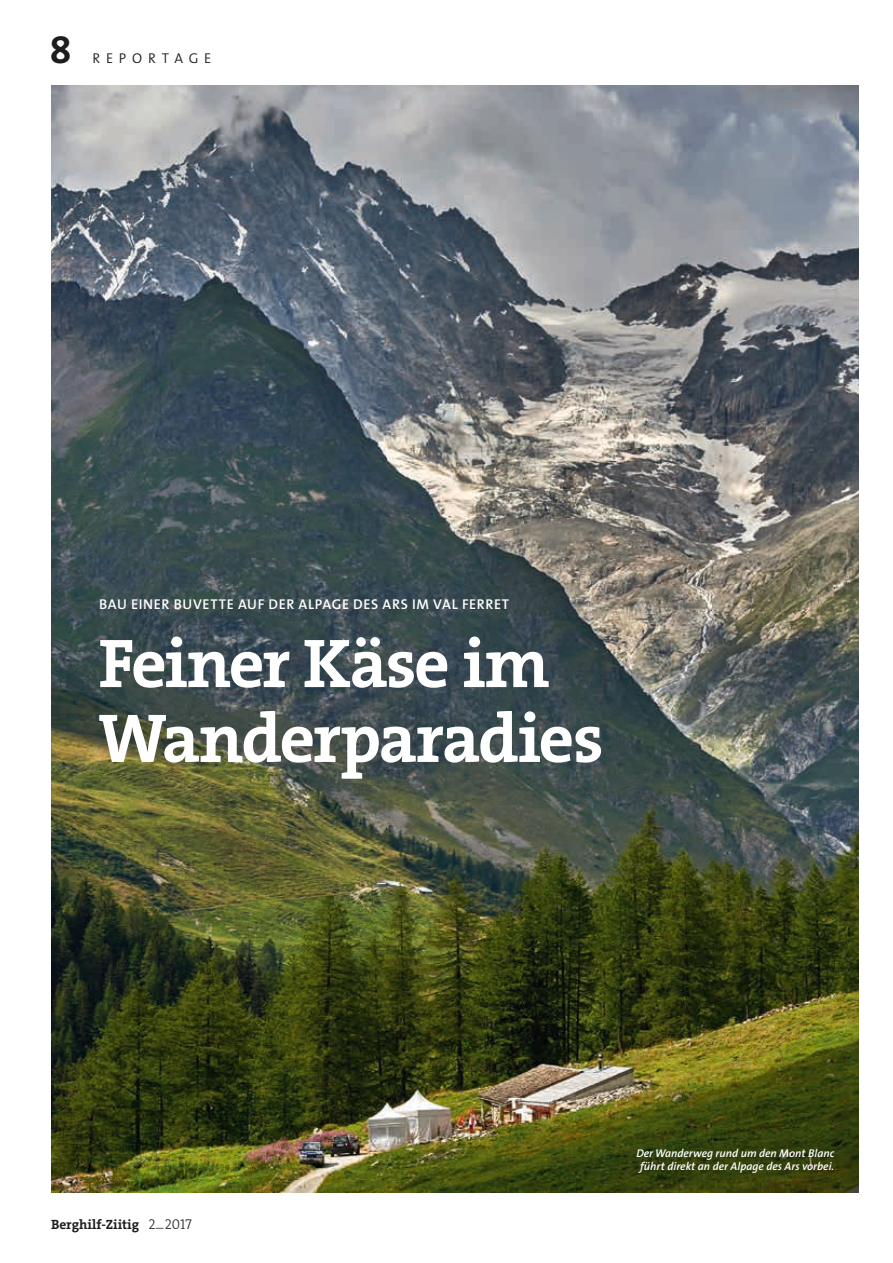
<style>
.page{position:relative;width:893px;height:1263px;background:#fff}
.page>*{position:absolute;margin:0;border:0;box-sizing:border-box;transform-origin:0 0}
.t1{font:69.6px/74.8px "The Serif LP7 Bld";letter-spacing:-.03em;color:#fff}
.t2{font:39px "The Serif LP7 Bld";color:#1d1d1b}
.t3{font:14.25px "The Sans LP6 Se Bld";letter-spacing:.045em;color:#fff}
.t4{font:14.25px "The Sans LP4 Se Lig";letter-spacing:.405em;color:#1d1d1b}
.t5{font:13.5px "The Serif LP7 Bld";color:#1d1d1b}
.t6{font:11.25px/13.5px "The Sans LP6 Se Bld IT";color:#fff;text-align:center}
.s1{font-family:"The Serif LP3 Lig";font-size:14.25px}
</style>
<div class="page">
<img style="left:51px;top:85px;width:808px;height:1107px">
<h2 class="t2" style="left:50px;top:24px;width:23px">8</h2>
<p class="t4" style="left:92px;top:49px;width:121px">REPORTAGE</p>
<p class="t3" style="left:99px;top:595px;width:412px">BAU EINER BUVETTE AUF DER ALPAGE DES ARS IM VAL FERRET</p>
<h1 class="t1" style="left:99px;top:626px;width:506px">Feiner Käse im<br>Wanderparadies</h1>
<p class="t5" style="left:51px;top:1215px;width:143px">Berghilf-Ziitig <span class="s1">2</span><sup>_</sup><span class="s1">2017</span></p>
<p class="t6" style="left:636px;top:1146px;width:199px">Der Wanderweg rund um den Mont Blanc führt direkt an der Alpage des Ars vorbei.</p>
</div>
